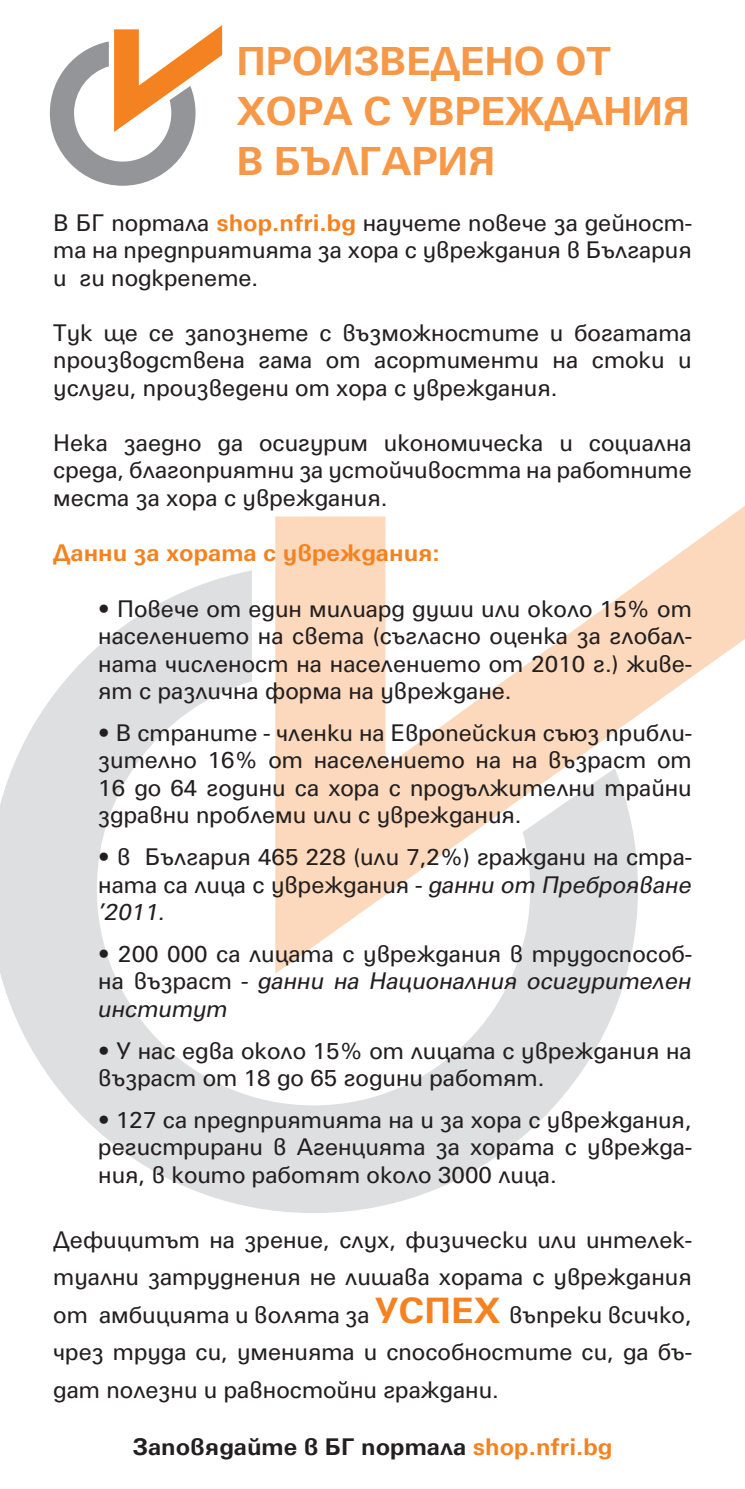
<style>
.page{position:relative;width:745px;height:1489px;background:#fff}
.page>*{position:absolute;margin:0;border:0;box-sizing:border-box;transform-origin:0 0}
.t1{font:700 38.75px/50px "SP Universus ML";letter-spacing:-.01em;color:#f79848}
.t2{font:23px/27.5px "SP Universus ML";color:#231f20;text-align:justify}
.t3{font:700 23px "SP Universus ML";color:#231f20}
.t4{font:700 23px "SP Universus ML";color:#f58220}
.s1{font-weight:700;color:#f58220}
.s2{font-style:italic}
.s3{font-weight:700;font-size:35px;color:#f58220}
.s4{color:#f58220}
</style>
<div class="page">
<svg style="left:0;top:570px;width:627px;height:642px"></svg>
<svg style="left:275px;top:506px;width:469px;height:467px"></svg>
<svg style="left:50px;top:25px;width:172px;height:161px"></svg>
<p class="t1" style="left:236px;top:35px;width:455px">ПРОИЗВЕДЕНО ОТ<br>ХОРА С УВРЕЖДАНИЯ<br>В БЪЛГАРИЯ</p>
<p class="t2" style="left:53px;top:207px;width:639px">В БГ портала <span class="s1">shop.nfri.bg</span> научете повече за дейност&shy;та на предприятията за хора с увреждания в България и ги подкрепете.</p>
<p class="t2" style="left:53px;top:317px;width:639px">Тук ще се запознете с възможностите и богатата производствена гама от асортименти на стоки и услуги, произведени от хора с увреждания.</p>
<p class="t2" style="left:53px;top:427px;width:639px">Нека заедно да осигурим икономическа и социална среда, благоприятни за устойчивостта на работните места за хора с увреждания.</p>
<p class="t4" style="left:53px;top:537px;width:388px">Данни за хората с увреждания:</p>
<p class="t2" style="left:98px;top:593px;width:594px">• Повече от един милиард души или около 15% от населението на света (съгласно оценка за глобал&shy;ната численост на населението от 2010 г.) живе&shy;ят с различна форма на увреждане.</p>
<p class="t2" style="left:98px;top:718px;width:594px">• В страните - членки на Европейския съюз прибли&shy;зително 16% от населението на на възраст от 16 до 64 години са хора с продължителни трайни здравни проблеми или с увреждания.</p>
<p class="t2" style="left:98px;top:842px;width:594px">• в България 465 228 (или 7,2%) граждани на стра&shy;ната са лица с увреждания - <span class="s2">данни от Преброяване ’2011.</span></p>
<p class="t2" style="left:98px;top:938px;width:594px">• 200 000 са лицата с увреждания в трудоспособ&shy;на възраст <span class="s2">- данни на Националния осигурителен институт</span></p>
<p class="t2" style="left:98px;top:1035px;width:594px">• У нас едва около 15% от лицата с увреждания на възраст от 18 до 65 години работят.</p>
<p class="t2" style="left:98px;top:1104px;width:594px">• 127 са предприятията на и за хора с увреждания, регистрирани в Агенцията за хората с уврежда&shy;ния, в които работят около 3000 лица.</p>
<p class="t2" style="left:53px;top:1219px;width:639px;line-height:37.5px">Дефицитът на зрение, слух, физически или интелек&shy;туални затруднения не лишава хората с увреждания от амбицията и волята за <span class="s3">УСПЕХ</span> въпреки всичко, чрез труда си, уменията и способностите си, да бъ&shy;дат полезни и равностойни граждани.</p>
<p class="t3" style="left:132px;top:1430px;width:481px">Заповядайте в БГ портала <span class="s4">shop.nfri.bg</span></p>
</div>
